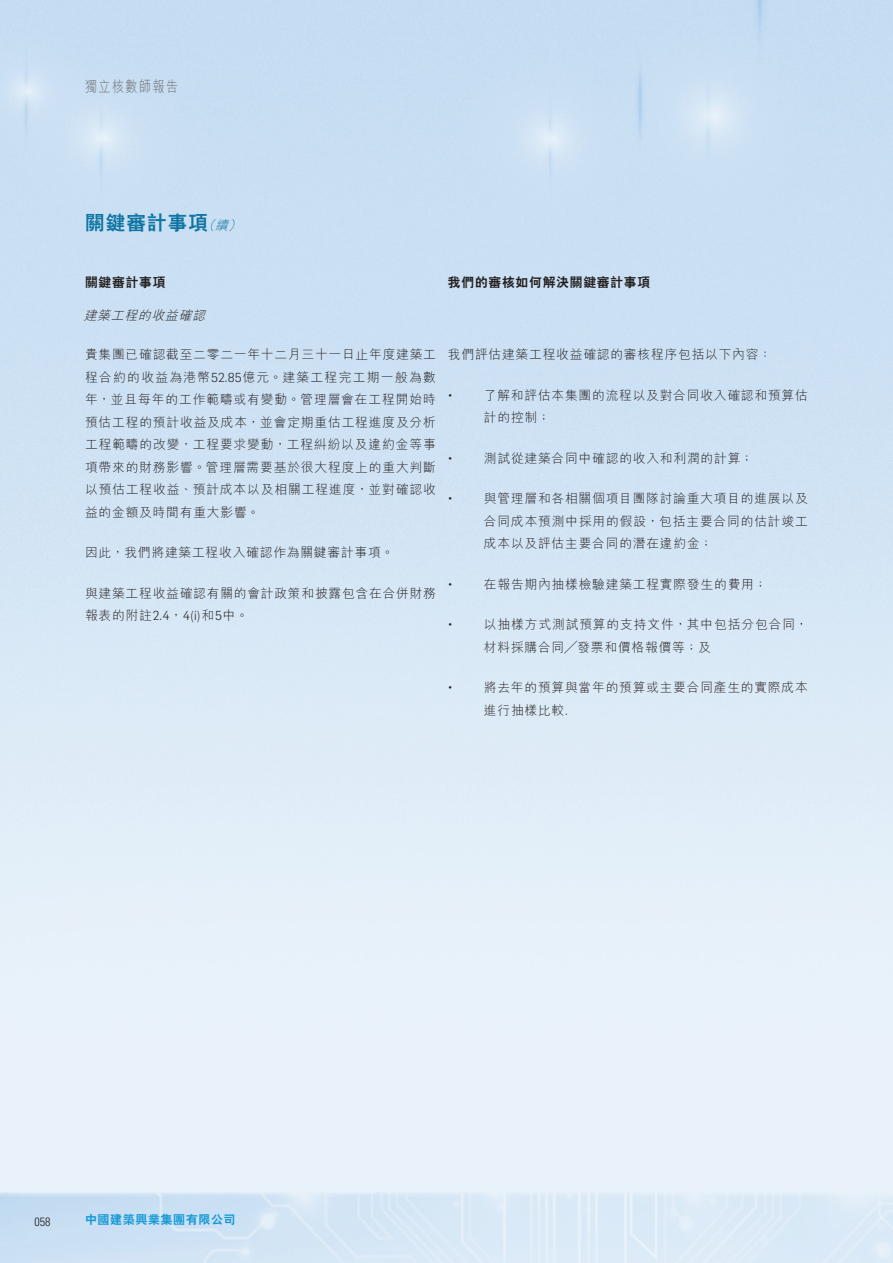
<style>
.page{position:relative;width:893px;height:1263px;background:#fff}
.page>*{position:absolute;margin:0;border:0;box-sizing:border-box;transform-origin:0 0}
._03_H1{font:800 19.5px "C Hei 2 HK";letter-spacing:.06em;color:#0f75a3}
.t1{font:300 15px "M Hei HK";letter-spacing:.125em;color:#6c6d70;scale:.8 1}
._01_Body_Text{font:300 12.75px/22.5px "M Hei HK";letter-spacing:.06em;color:#231f20;text-align:justify}
._07_IN0{font:300 12.75px/22.5px "M Hei HK";letter-spacing:.06em;color:#231f20}
._11_P0{font:300 12.75px "M Hei HK";letter-spacing:.06em;color:#231f20}
._01_Body_Text-2{font:800 12.75px "C Hei 2 HK";letter-spacing:.06em;color:#231f20}
._01_Body_Text-3{font:italic 300 12.75px "M Hei HK";color:#231f20}
._07_IN0-2{font:300 12.75px "Flama";color:#231f20}
.t2{font:800 12px "C Hei 2 HK";letter-spacing:.05em;color:#169ad7}
.t3{font:300 condensed 12px "Univers LT Std";color:#231f20}
.s1{font-family:"M Hei HK";font-weight:300;font-style:italic;font-size:12.75px}
.s2{font-family:"Flama"}
</style>
<div class="page">
<p class="t1" style="left:85px;top:76px;width:118px">獨立核數師報告</p>
<p class="_03_H1" style="left:85px;top:210px;width:162px">關鍵審計事項<span class="s1">（續）</span></p>
<p class="_01_Body_Text-2" style="left:85px;top:274px;width:82px">關鍵審計事項</p>
<p class="_01_Body_Text-2" style="left:448px;top:274px;width:204px">我們的審核如何解決關鍵審計事項</p>
<p class="_01_Body_Text-3" style="left:84px;top:306px;width:127px">建築工程的收益確認</p>
<p class="_01_Body_Text" style="left:85px;top:343px;width:352px">貴集團已確認截至二零二一年十二月三十一日止年度建築工程合約的收益為港幣<span class="s2">52.85</span>億元。建築工程完工期一般為數年，並且每年的工作範疇或有變動。管理層會在工程開始時預估工程的預計收益及成本，並會定期重估工程進度及分析工程範疇的改變，工程要求變動，工程糾紛以及違約金等事項帶來的財務影響。管理層需要基於很大程度上的重大判斷以預估工程收益、預計成本以及相關工程進度，並對確認收益的金額及時間有重大影響。</p>
<p class="_01_Body_Text" style="left:85px;top:541px;width:310px">因此，我們將建築工程收入確認作為關鍵審計事項。</p>
<p class="_01_Body_Text" style="left:85px;top:581px;width:352px">與建築工程收益確認有關的會計政策和披露包含在合併財務報表的附註<span class="s2">2.4</span>，<span class="s2">4(i)</span>和<span class="s2">5</span>中。</p>
<p class="_11_P0" style="left:448px;top:345px;width:325px">我們評估建築工程收益確認的審核程序包括以下內容：</p>
<p class="_07_IN0-2" style="left:448px;top:386px;width:6px">•</p>
<p class="_07_IN0" style="left:484px;top:383px;width:325px">了解和評估本集團的流程以及對合同收入確認和預算估計的控制；</p>
<p class="_07_IN0-2" style="left:448px;top:449px;width:6px">•</p>
<p class="_07_IN0" style="left:484px;top:446px;width:271px">測試從建築合同中確認的收入和利潤的計算；</p>
<p class="_07_IN0-2" style="left:448px;top:490px;width:6px">•</p>
<p class="_07_IN0" style="left:484px;top:487px;width:325px;text-align:justify">與管理層和各相關個項目團隊討論重大項目的進展以及合同成本預測中採用的假設，包括主要合同的估計竣工成本以及評估主要合同的潛在違約金；</p>
<p class="_07_IN0-2" style="left:448px;top:575px;width:6px">•</p>
<p class="_07_IN0" style="left:484px;top:572px;width:284px">在報告期內抽樣檢驗建築工程實際發生的費用；</p>
<p class="_07_IN0-2" style="left:448px;top:616px;width:6px">•</p>
<p class="_07_IN0" style="left:484px;top:613px;width:326px">以抽樣方式測試預算的支持文件，其中包括分包合同，材料採購合同╱發票和價格報價等；及</p>
<p class="_07_IN0-2" style="left:448px;top:679px;width:6px">•</p>
<p class="_07_IN0" style="left:484px;top:676px;width:325px">將去年的預算與當年的預算或主要合同產生的實際成本進行抽樣比較<span class="s2">.</span></p>
<p class="t3" style="left:35px;top:1214px;width:17px">058</p>
<p class="t2" style="left:85px;top:1212px;width:152px">中國建築興業集團有限公司</p>
</div>
